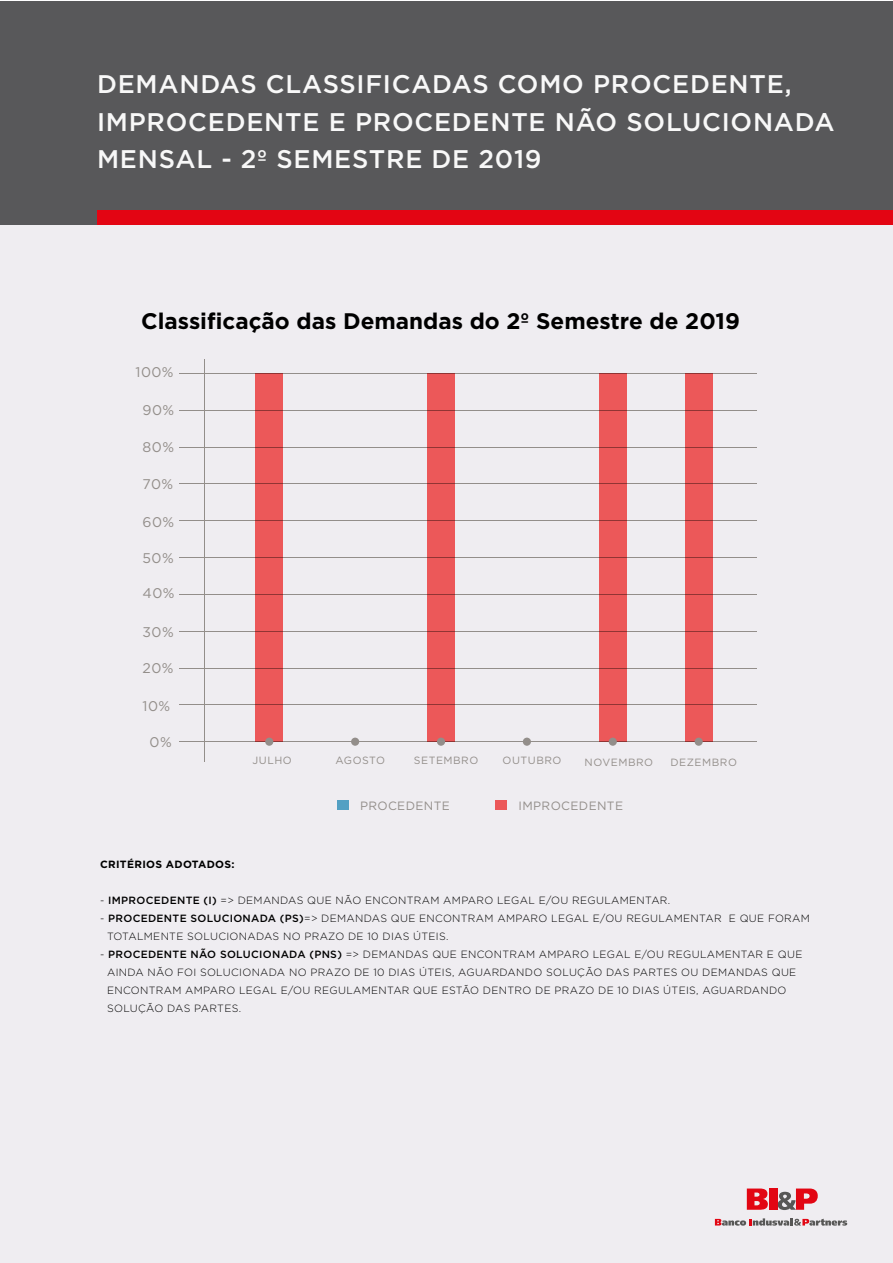
<style>
.page{position:relative;width:893px;height:1263px;background:#fff}
.page>*{position:absolute;margin:0;border:0;box-sizing:border-box;transform-origin:0 0}
.t1{font:500 25.5px/37.5px "Gotham";letter-spacing:.03em;color:#f8f8f8}
.t2{font:700 22.5px "Gotham";color:#000}
.t3{font:13.95px "Gotham";letter-spacing:.03em;color:#938e8a}
.t4{font:12px "Gotham";letter-spacing:.03em;color:#938e8a}
.t5{font:300 10.5px/18px "Gotham";letter-spacing:.03em;color:#000}
.t6{font:10.5px "Gotham";letter-spacing:.05em;color:#938e8a}
.t7{font:700 10.5px "Gotham";letter-spacing:.03em;color:#000}
.s1{font-weight:500}
</style>
<div class="page">
<div style="left:0;top:223px;width:893px;height:1040px;background:#efedf1"></div>
<div style="left:0;top:1px;width:893px;height:223px;background:#58585a"></div>
<div style="left:97px;top:210px;width:796px;height:15px;background:#e30513"></div>
<svg style="left:715px;top:1218px;width:132px;height:7px"></svg>
<svg style="left:747px;top:1188px;width:21px;height:22px"></svg>
<div style="left:769px;top:1188px;width:8px;height:22px;background:#e20613"></div>
<svg style="left:778px;top:1188px;width:40px;height:22px"></svg>
<hr style="left:179px;top:704px;width:578px;height:1px;background:#938e8a">
<hr style="left:179px;top:668px;width:578px;height:1px;background:#938e8a">
<hr style="left:179px;top:631px;width:578px;height:1px;background:#938e8a">
<hr style="left:179px;top:594px;width:578px;height:1px;background:#938e8a">
<hr style="left:179px;top:557px;width:578px;height:1px;background:#938e8a">
<hr style="left:179px;top:520px;width:578px;height:1px;background:#938e8a">
<hr style="left:179px;top:484px;width:578px;height:1px;background:#938e8a">
<hr style="left:179px;top:447px;width:578px;height:1px;background:#938e8a">
<hr style="left:179px;top:410px;width:578px;height:1px;background:#938e8a">
<hr style="left:179px;top:373px;width:578px;height:1px;background:#938e8a">
<hr style="left:179px;top:741px;width:578px;height:1px;background:#938e8a">
<div style="left:256px;top:373px;width:27px;height:369px;background:#ec5859"></div>
<div style="left:427px;top:373px;width:28px;height:369px;background:#ec5859"></div>
<div style="left:685px;top:373px;width:27px;height:369px;background:#ec5859"></div>
<div style="left:599px;top:373px;width:28px;height:369px;background:#ec5859"></div>
<hr style="left:204px;top:360px;width:1px;height:402px;background:#938e8a">
<div style="left:351px;top:738px;width:8px;height:8px;background:#938e8a;border-radius:50%"></div>
<div style="left:523px;top:738px;width:8px;height:8px;background:#938e8a;border-radius:50%"></div>
<div style="left:265px;top:738px;width:8px;height:8px;background:#938e8a;border-radius:50%"></div>
<div style="left:437px;top:738px;width:8px;height:8px;background:#938e8a;border-radius:50%"></div>
<div style="left:695px;top:738px;width:8px;height:8px;background:#938e8a;border-radius:50%"></div>
<div style="left:609px;top:738px;width:8px;height:8px;background:#938e8a;border-radius:50%"></div>
<div style="left:495px;top:800px;width:12px;height:10px;background:#ec5859"></div>
<div style="left:337px;top:800px;width:11px;height:10px;background:#53a0c3"></div>
<h1 class="t1" style="left:97px;top:65px;width:739px">DEMANDAS CLASSIFICADAS COMO PROCEDENTE,<br>IMPROCEDENTE E PROCEDENTE NÃO SOLUCIONADA<br>MENSAL - 2º SEMESTRE DE 2019</h1>
<h2 class="t2" style="left:141px;top:306px;width:600px">Classificação das Demandas do 2º Semestre de 2019</h2>
<h3 class="t3" style="left:136px;top:363px;width:40px">100%</h3>
<h3 class="t3" style="left:143px;top:401px;width:33px">90%</h3>
<h3 class="t3" style="left:143px;top:438px;width:33px">80%</h3>
<h3 class="t3" style="left:143px;top:475px;width:32px">70%</h3>
<h3 class="t3" style="left:143px;top:513px;width:33px">60%</h3>
<h3 class="t3" style="left:143px;top:549px;width:33px">50%</h3>
<h3 class="t3" style="left:143px;top:584px;width:33px">40%</h3>
<h3 class="t3" style="left:143px;top:623px;width:33px">30%</h3>
<h3 class="t3" style="left:143px;top:659px;width:32px">20%</h3>
<h3 class="t3" style="left:143px;top:697px;width:29px">10%</h3>
<h3 class="t3" style="left:150px;top:734px;width:24px">0%</h3>
<p class="t6" style="left:253px;top:754px;width:41px">JULHO</p>
<p class="t6" style="left:336px;top:754px;width:51px">AGOSTO</p>
<p class="t6" style="left:414px;top:754px;width:66px">SETEMBRO</p>
<p class="t6" style="left:503px;top:754px;width:60px">OUTUBRO</p>
<p class="t6" style="left:585px;top:756px;width:70px">NOVEMBRO</p>
<p class="t6" style="left:670px;top:756px;width:68px">DEZEMBRO</p>
<p class="t4" style="left:360px;top:798px;width:91px">PROCEDENTE</p>
<p class="t4" style="left:519px;top:798px;width:106px">IMPROCEDENTE</p>
<p class="t7" style="left:100px;top:857px;width:136px">CRITÉRIOS ADOTADOS:</p>
<p class="t5" style="left:100px;top:891px;width:572px">- <span class="s1">IMPROCEDENTE (I)</span> =&gt; DEMANDAS QUE NÃO ENCONTRAM AMPARO LEGAL E/OU REGULAMENTAR.</p>
<p class="t5" style="left:107px;top:909px;width:704px;text-indent:-7px">- <span class="s1">PROCEDENTE SOLUCIONADA (PS)</span>=&gt; DEMANDAS QUE ENCONTRAM AMPARO LEGAL E/OU REGULAMENTAR E QUE FORAM<br>TOTALMENTE SOLUCIONADAS NO PRAZO DE 10 DIAS ÚTEIS.</p>
<p class="t5" style="left:107px;top:945px;width:697px;text-indent:-7px">- <span class="s1">PROCEDENTE NÃO SOLUCIONADA (PNS)</span> =&gt; DEMANDAS QUE ENCONTRAM AMPARO LEGAL E/OU REGULAMENTAR E QUE AINDA NÃO FOI SOLUCIONADA NO PRAZO DE 10 DIAS ÚTEIS, AGUARDANDO SOLUÇÃO DAS PARTES OU DEMANDAS QUE ENCONTRAM AMPARO LEGAL E/OU REGULAMENTAR QUE ESTÃO DENTRO DE PRAZO DE 10 DIAS ÚTEIS, AGUARDANDO SOLUÇÃO DAS PARTES.</p>
</div>
